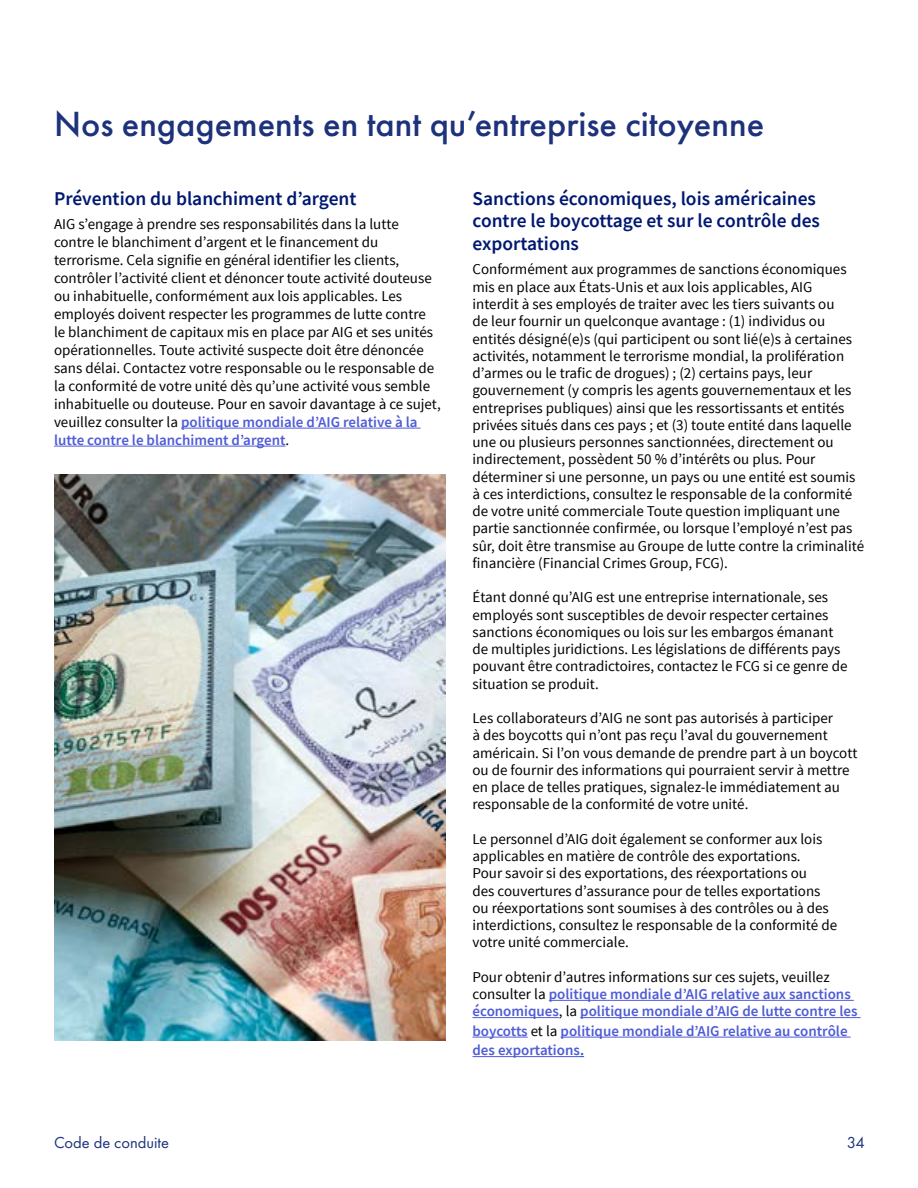
<style>
.page{position:relative;width:918px;height:1188px;background:#fff}
.page>*{position:absolute;margin:0;border:0;box-sizing:border-box;transform-origin:0 0}
.t1{font:500 36.3px "Futura PT";color:#1d327b}
.H2_Body_Copy_Titles{font:600 19.5px/22.5px "Source Sans Pro";color:#001871}
.t2{font:16.5px "Futura PT";color:#1d327b}
.Sub_Bulllets_10_13{font:15px/17.2px "Source Sans Pro";color:#000}
.Sub_Bulllets_10_13-2{font:600 15px/17.2px "Source Sans Pro";color:#4f5cd6}
.s1{font-weight:600;color:#4f5cd6}
.s2{font-weight:400;color:#000}
.s3{color:#1352de}
</style>
<div class="page">
<hr style="left:181px;top:428px;width:240px;height:1px;background:#4f5cd6">
<hr style="left:54px;top:446px;width:231px;height:1px;background:#4f5cd6">
<hr style="left:549px;top:1000px;width:305px;height:1px;background:#4f5cd6">
<hr style="left:472px;top:1017px;width:87px;height:1px;background:#4f5cd6">
<hr style="left:580px;top:1017px;width:281px;height:1px;background:#4f5cd6">
<hr style="left:472px;top:1037px;width:56px;height:1px;background:#4f5cd6">
<hr style="left:561px;top:1037px;width:290px;height:1px;background:#4f5cd6">
<hr style="left:472px;top:1056px;width:108px;height:1px;background:#4f5cd6">
<img style="left:54px;top:475px;width:392px;height:566px">
<h1 class="t1" style="left:54px;top:102px;width:712px">Nos engagements en tant qu’entreprise citoyenne</h1>
<h2 class="H2_Body_Copy_Titles" style="left:54px;top:187px;width:304px">Prévention du blanchiment d’argent</h2>
<p class="Sub_Bulllets_10_13" style="left:54px;top:215px;width:388px;line-height:18px">AIG s’engage à prendre ses responsabilités dans la lutte contre le blanchiment d’argent et le financement du terrorisme. Cela signifie en général identifier les clients, contrôler l’activité client et dénoncer toute activité douteuse ou inhabituelle, conformément aux lois applicables. Les employés doivent respecter les programmes de lutte contre le blanchiment de capitaux mis en place par AIG et ses unités opérationnelles. Toute activité suspecte doit être dénoncée sans délai. Contactez votre responsable ou le responsable de la conformité de votre unité dès qu’une activité vous semble inhabituelle ou douteuse. Pour en savoir davantage à ce sujet, veuillez consulter la <span class="s1">politique mondiale d’AIG relative à la lutte contre le blanchiment d’argent</span>.</p>
<h2 class="H2_Body_Copy_Titles" style="left:472px;top:187px;width:349px">Sanctions économiques, lois américaines contre le boycottage et sur le contrôle des exportations</h2>
<p class="Sub_Bulllets_10_13" style="left:472px;top:261px;width:393px">Conformément aux programmes de sanctions économiques mis en place aux États-Unis et aux lois applicables, AIG<br>interdit à ses employés de traiter avec les tiers suivants ou<br>de leur fournir un quelconque avantage : (1) individus ou entités désigné(e)s (qui participent ou sont lié(e)s à certaines activités, notamment le terrorisme mondial, la prolifération d’armes ou le trafic de drogues) ; (2) certains pays, leur gouvernement (y compris les agents gouvernementaux et les entreprises publiques) ainsi que les ressortissants et entités privées situés dans ces pays ; et (3) toute entité dans laquelle une ou plusieurs personnes sanctionnées, directement ou indirectement, possèdent 50 % d’intérêts ou plus. Pour déterminer si une personne, un pays ou une entité est soumis à ces interdictions, consultez le responsable de la conformité de votre unité commerciale Toute question impliquant une partie sanctionnée confirmée, ou lorsque l’employé n’est pas sûr, doit être transmise au Groupe de lutte contre la criminalité financière (Financial Crimes Group, FCG).</p>
<p class="Sub_Bulllets_10_13" style="left:472px;top:589px;width:376px">Étant donné qu’AIG est une entreprise internationale, ses employés sont susceptibles de devoir respecter certaines sanctions économiques ou lois sur les embargos émanant de multiples juridictions. Les législations de différents pays pouvant être contradictoires, contactez le FCG si ce genre de situation se produit.</p>
<p class="Sub_Bulllets_10_13" style="left:472px;top:710px;width:387px">Les collaborateurs d’AIG ne sont pas autorisés à participer<br>à des boycotts qui n’ont pas reçu l’aval du gouvernement américain. Si l’on vous demande de prendre part à un boycott ou de fournir des informations qui pourraient servir à mettre en place de telles pratiques, signalez-le immédiatement au responsable de la conformité de votre unité.</p>
<p class="Sub_Bulllets_10_13" style="left:472px;top:831px;width:366px">Le personnel d’AIG doit également se conformer aux lois applicables en matière de contrôle des exportations.<br>Pour savoir si des exportations, des réexportations ou<br>des couvertures d’assurance pour de telles exportations ou réexportations sont soumises à des contrôles ou à des interdictions, consultez le responsable de la conformité de votre unité commerciale.</p>
<p class="Sub_Bulllets_10_13-2" style="left:472px;top:968px;width:387px"><span class="s2">Pour obtenir d’autres informations sur ces sujets, veuillez consulter la</span> politique mondiale d’AIG relative aux sanctions économiques<span class="s2">, la</span> politique mondiale d’AIG de lutte contre les</p>
<p class="Sub_Bulllets_10_13-2" style="left:472px;top:1021px;width:377px;line-height:19.5px">boycotts <span class="s2">et la</span> politique mondiale d’AIG relative au contrôle des exportations<span class="s3">.</span></p>
<p class="t2" style="left:54px;top:1133px;width:117px">Code de conduite</p>
<p class="t2" style="left:847px;top:1133px;width:19px">34</p>
</div>
